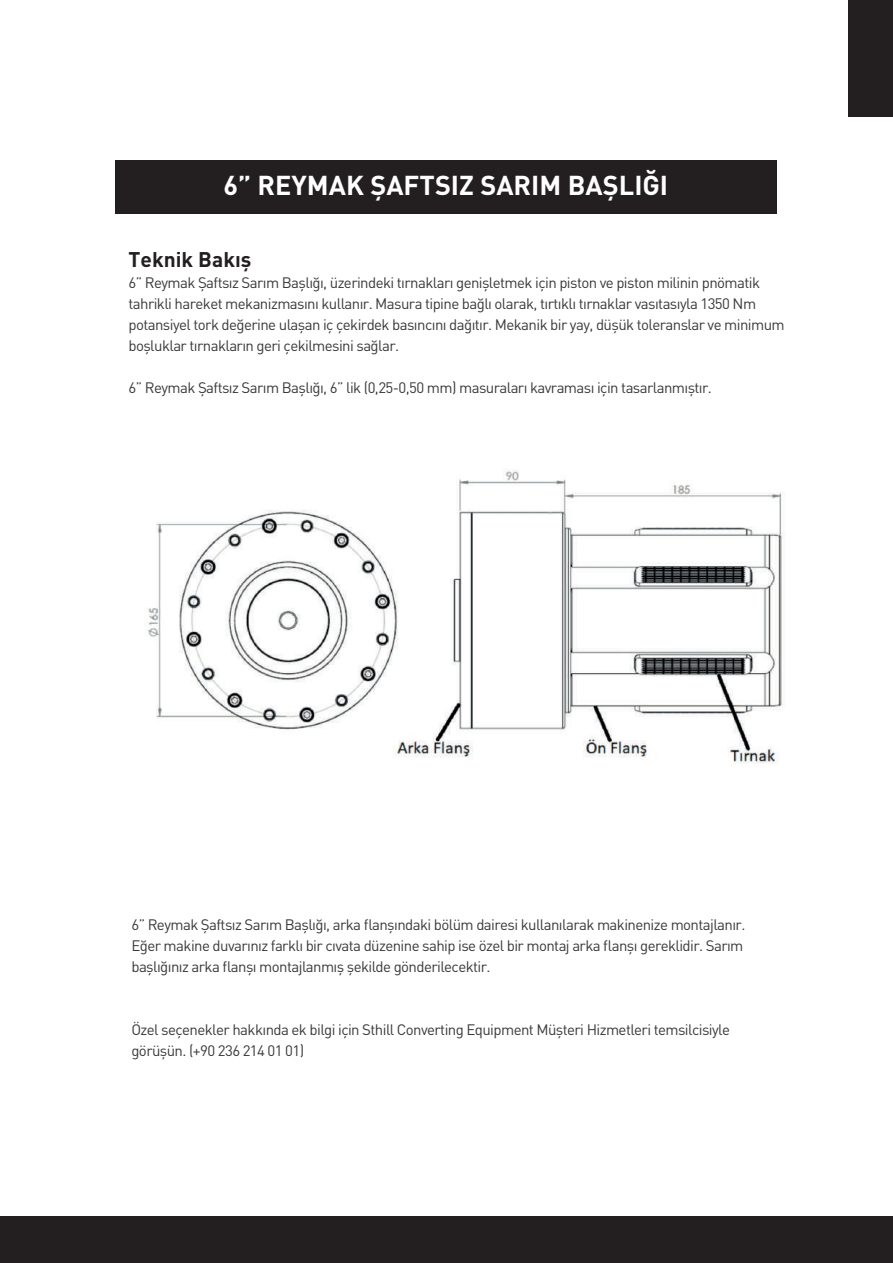
<style>
.page{position:relative;width:893px;height:1263px;background:#fff}
.page>*{position:absolute;margin:0;border:0;box-sizing:border-box;transform-origin:0 0}
.t1{font:700 27px "DIN Pro";color:#fff}
.t2{font:700 21px "DIN Pro";color:#231f20}
.t3{font:15px/21px "DIN Pro";letter-spacing:-.04em;color:#3b3a3b}
</style>
<div class="page">
<div style="left:848px;top:1px;width:45px;height:116px;background:#231f20"></div>
<div style="left:115px;top:160px;width:661px;height:54px;background:#231f20"></div>
<div style="left:0;top:1216px;width:893px;height:47px;background:#231f20"></div>
<img style="left:147px;top:470px;width:638px;height:293px">
<h1 class="t1" style="left:223px;top:167px;width:446px">6” REYMAK ŞAFTSIZ SARIM BAŞLIĞI</h1>
<h2 class="t2" style="left:128px;top:245px;width:124px">Teknik Bakış</h2>
<p class="t3" style="left:128px;top:272px;width:658px">6” Reymak Şaftsız Sarım Başlığı, üzerindeki tırnakları genişletmek için piston ve piston milinin pnömatik tahrikli hareket mekanizmasını kullanır. Masura tipine bağlı olarak, tırtıklı tırnaklar vasıtasıyla 1350 Nm potansiyel tork değerine ulaşan iç çekirdek basıncını dağıtır. Mekanik bir yay, düşük toleranslar ve minimum boşluklar tırnakların geri çekilmesini sağlar.</p>
<p class="t3" style="left:128px;top:377px;width:585px">6” Reymak Şaftsız Sarım Başlığı, 6” lik (0,25-0,50 mm) masuraları kavraması için tasarlanmıştır.</p>
<p class="t3" style="left:131px;top:913px;width:615px">6” Reymak Şaftsız Sarım Başlığı, arka flanşındaki bölüm dairesi kullanılarak makinenize montajlanır.<br>Eğer makine duvarınız farklı bir cıvata düzenine sahip ise özel bir montaj arka flanşı gereklidir. Sarım başlığınız arka flanşı montajlanmış şekilde gönderilecektir.</p>
<p class="t3" style="left:131px;top:1018px;width:600px">Özel seçenekler hakkında ek bilgi için Sthill Converting Equipment Müşteri Hizmetleri temsilcisiyle görüşün. (+90 236 214 01 01)</p>
</div>
